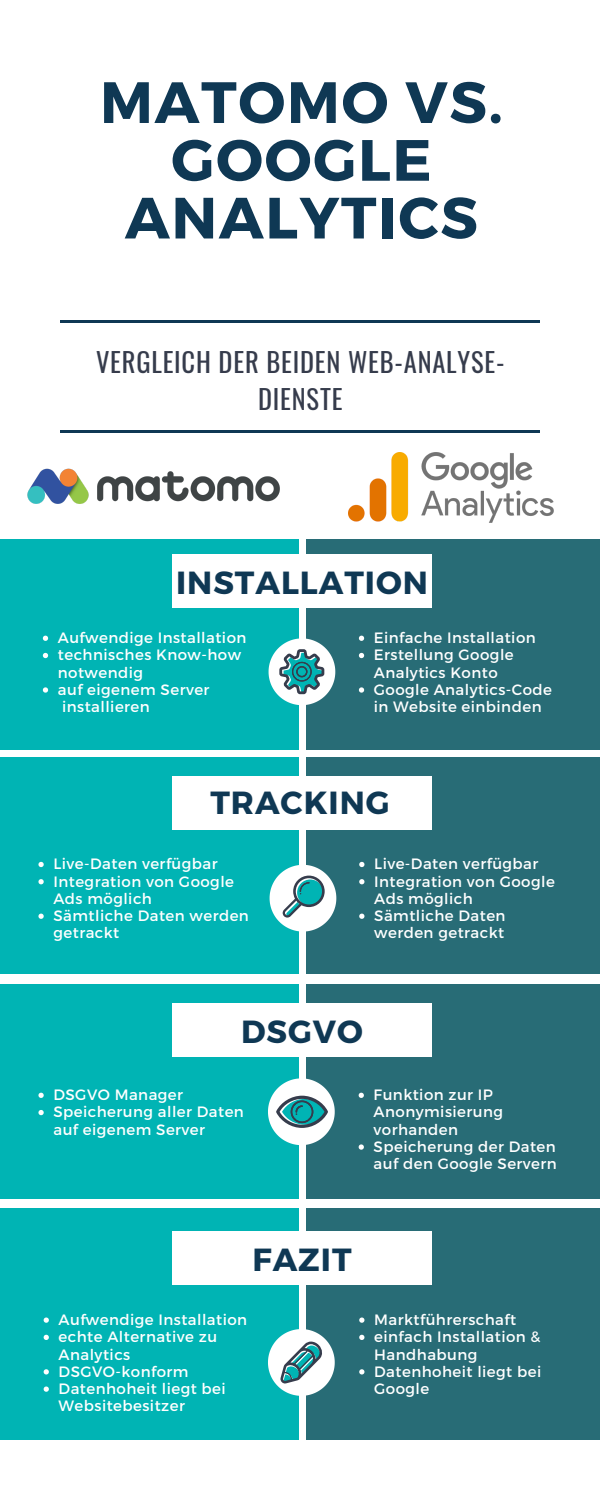
<style>
.page{position:relative;width:600px;height:1500px;background:#fff}
.page>*{position:absolute;margin:0;border:0;box-sizing:border-box;transform-origin:0 0}
.t1{font:700 58.1px/57.8px "Montserrat";letter-spacing:.03em;color:#0f3854;text-align:center}
.t2{font:700 32px "Montserrat";letter-spacing:.03em;color:#0f3854}
.t3{font:26.5px/36.8px "Oswald";letter-spacing:.03em;color:#363c4c;text-align:center}
.t4{font:15px/17.2px "Montserrat";letter-spacing:.03em;color:#fff}
</style>
<div class="page">
<div style="left:0;top:539px;width:298px;height:901px;background:#00b4b4"></div>
<div style="left:306px;top:539px;width:294px;height:901px;background:#286c76"></div>
<svg style="left:270px;top:865px;width:66px;height:67px"></svg>
<hr style="left:60px;top:320px;width:480px;height:2px;background:#0f3854">
<hr style="left:60px;top:430px;width:480px;height:3px;background:#0f3854">
<div style="left:0;top:750px;width:600px;height:7px;background:#fff"></div>
<div style="left:0;top:974px;width:600px;height:10px;background:#fff"></div>
<div style="left:0;top:1199px;width:600px;height:9px;background:#fff"></div>
<div style="left:172px;top:555px;width:260px;height:53px;background:#fff"></div>
<div style="left:172px;top:777px;width:260px;height:53px;background:#fff"></div>
<div style="left:172px;top:1003px;width:260px;height:53px;background:#fff"></div>
<div style="left:172px;top:1231px;width:260px;height:54px;background:#fff"></div>
<svg style="left:269px;top:638px;width:66px;height:67px"></svg>
<svg style="left:268px;top:1078px;width:67px;height:67px"></svg>
<svg style="left:268px;top:1329px;width:67px;height:67px"></svg>
<img style="left:348px;top:452px;width:206px;height:71px">
<img style="left:27px;top:468px;width:252px;height:36px">
<svg style="left:43px;top:636px;width:5px;height:5px"></svg>
<svg style="left:43px;top:653px;width:5px;height:5px"></svg>
<svg style="left:43px;top:687px;width:5px;height:6px"></svg>
<svg style="left:38px;top:862px;width:6px;height:5px"></svg>
<svg style="left:38px;top:879px;width:6px;height:5px"></svg>
<svg style="left:38px;top:914px;width:6px;height:5px"></svg>
<svg style="left:38px;top:1093px;width:6px;height:5px"></svg>
<svg style="left:38px;top:1110px;width:6px;height:5px"></svg>
<svg style="left:359px;top:636px;width:5px;height:5px"></svg>
<svg style="left:359px;top:653px;width:5px;height:5px"></svg>
<svg style="left:359px;top:687px;width:5px;height:6px"></svg>
<svg style="left:359px;top:862px;width:5px;height:5px"></svg>
<svg style="left:359px;top:879px;width:5px;height:5px"></svg>
<svg style="left:359px;top:914px;width:5px;height:5px"></svg>
<svg style="left:359px;top:1093px;width:5px;height:5px"></svg>
<svg style="left:359px;top:1144px;width:5px;height:6px"></svg>
<svg style="left:44px;top:1318px;width:5px;height:5px"></svg>
<svg style="left:44px;top:1335px;width:5px;height:5px"></svg>
<svg style="left:44px;top:1369px;width:5px;height:6px"></svg>
<svg style="left:44px;top:1387px;width:5px;height:5px"></svg>
<svg style="left:359px;top:1318px;width:5px;height:5px"></svg>
<svg style="left:359px;top:1335px;width:5px;height:5px"></svg>
<svg style="left:359px;top:1369px;width:5px;height:6px"></svg>
<p class="t1" style="left:100px;top:71px;width:404px">MATOMO VS.<br>GOOGLE<br>ANALYTICS</p>
<p class="t3" style="left:96px;top:343px;width:410px">VERGLEICH DER BEIDEN WEB-ANALYSE-<br>DIENSTE</p>
<p class="t2" style="left:176px;top:562px;width:253px">INSTALLATION</p>
<p class="t4" style="left:58px;top:628px;width:190px">Aufwendige Installation</p>
<p class="t4" style="left:58px;top:646px;width:185px">technisches Know-how notwendig</p>
<p class="t4" style="left:58px;top:680px;width:153px">auf eigenem Server installieren</p>
<p class="t4" style="left:374px;top:628px;width:163px">Einfache Installation</p>
<p class="t4" style="left:374px;top:646px;width:141px">Erstellung Google<br>Analytics Konto</p>
<p class="t4" style="left:374px;top:680px;width:180px">Google Analytics-Code in Website einbinden</p>
<p class="t2" style="left:210px;top:782px;width:181px">TRACKING</p>
<p class="t4" style="left:53px;top:855px;width:166px">Live-Daten verfügbar</p>
<p class="t4" style="left:53px;top:872px;width:182px">Integration von Google<br>Ads möglich</p>
<p class="t4" style="left:53px;top:906px;width:197px">Sämtliche Daten werden getrackt</p>
<p class="t4" style="left:374px;top:855px;width:166px">Live-Daten verfügbar</p>
<p class="t4" style="left:374px;top:872px;width:182px">Integration von Google<br>Ads möglich</p>
<p class="t4" style="left:374px;top:906px;width:133px">Sämtliche Daten werden getrackt</p>
<p class="t2" style="left:241px;top:1010px;width:123px">DSGVO</p>
<p class="t4" style="left:53px;top:1086px;width:131px">DSGVO Manager</p>
<p class="t4" style="left:53px;top:1103px;width:192px">Speicherung aller Daten auf eigenem Server</p>
<p class="t4" style="left:374px;top:1086px;width:131px">Funktion zur IP<br>Anonymisierung vorhanden</p>
<p class="t4" style="left:374px;top:1137px;width:185px">Speicherung der Daten auf den Google Servern</p>
<p class="t2" style="left:252px;top:1239px;width:101px">FAZIT</p>
<p class="t4" style="left:59px;top:1310px;width:190px">Aufwendige Installation</p>
<p class="t4" style="left:59px;top:1328px;width:160px">echte Alternative zu<br>Analytics</p>
<p class="t4" style="left:59px;top:1362px;width:131px">DSGVO-konform</p>
<p class="t4" style="left:59px;top:1379px;width:169px">Datenhoheit liegt bei<br>Websitebesitzer</p>
<p class="t4" style="left:374px;top:1310px;width:144px">Marktführerschaft</p>
<p class="t4" style="left:374px;top:1328px;width:168px">einfach Installation &amp;<br>Handhabung</p>
<p class="t4" style="left:374px;top:1362px;width:169px">Datenhoheit liegt bei<br>Google</p>
</div>
